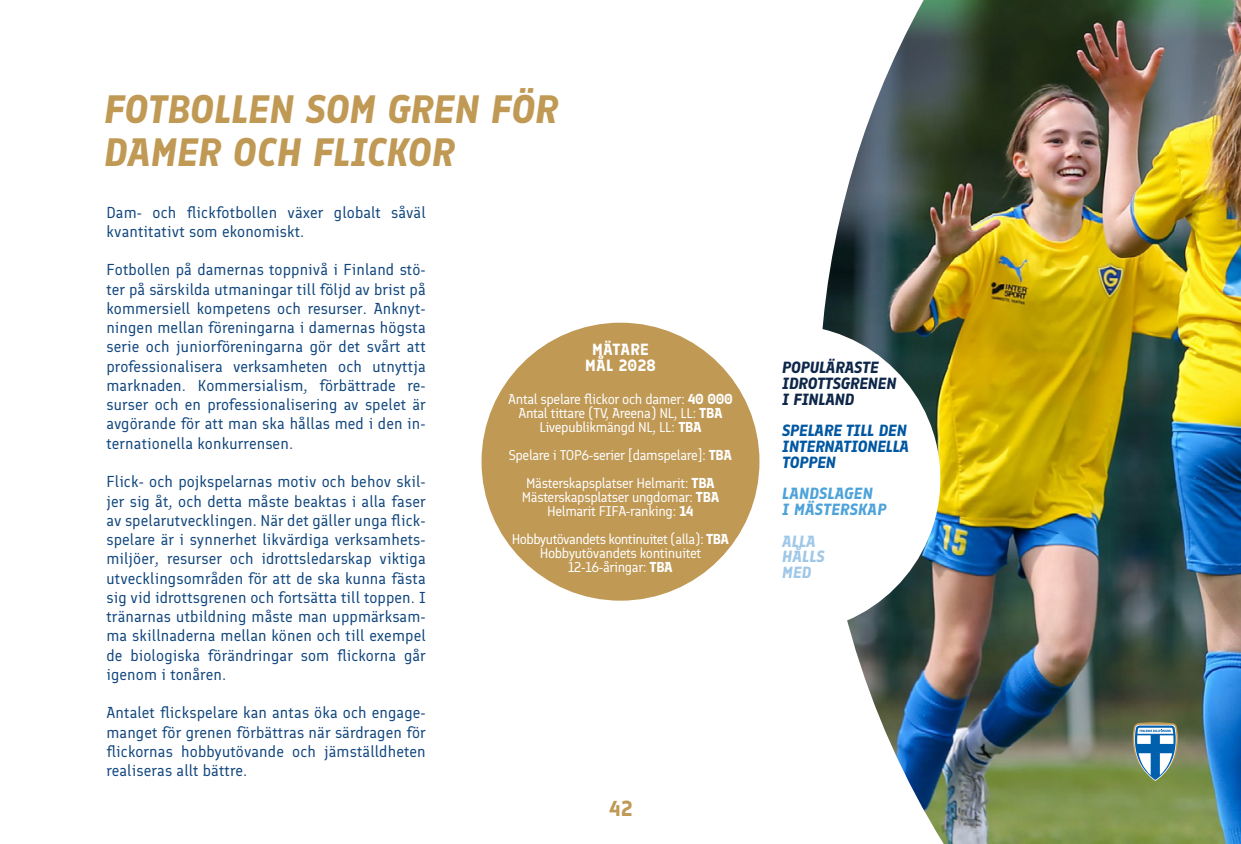
<style>
.page{position:relative;width:1241px;height:844px;background:#fff}
.page>*{position:absolute;margin:0;border:0;box-sizing:border-box;transform-origin:0 0}
.t1{font:italic 700 38.5px "Finlandica";color:#c09955}
.t2{font:700 21px "Finlandica";color:#c09955}
.t3{font:15.75px/19.2px "Finlandica";letter-spacing:.01em;color:#0f457d;text-align:justify}
.t4{font:italic 700 15.75px/15.8px "Finlandica";letter-spacing:-.01em;color:#0057a1}
.t5{font:italic 700 15.75px "Finlandica";letter-spacing:-.01em;color:#0d264a}
.t6{font:italic 700 15.75px "Finlandica";letter-spacing:.01em;color:#4da3d9}
.t7{font:700 15.75px "Finlandica";letter-spacing:.025em;color:#fff}
.t8{font:italic 700 15.75px "Finlandica";letter-spacing:.01em;color:#9ec7e8}
.t9{font:14px "Finlandica";letter-spacing:-.025em;color:#fff}
.s1{font-weight:700}
</style>
<div class="page">
<img style="left:823px;top:0;width:417px;height:843px">
<svg style="left:822px;top:325px;width:118px;height:307px"></svg>
<div style="left:481px;top:322px;width:278px;height:278px;background:#c09955;border-radius:50%"></div>
<svg style="left:1132px;top:722px;width:45px;height:58px"></svg>
<p class="t1" style="left:104px;top:85px;width:455px">FOTBOLLEN SOM GREN FÖR</p>
<p class="t1" style="left:104px;top:129px;width:352px">DAMER OCH FLICKOR</p>
<p class="t3" style="left:106px;top:202px;width:321px">Dam- och flickfotbollen växer globalt såväl kvantitativt som ekonomiskt.</p>
<p class="t3" style="left:106px;top:260px;width:321px">Fotbollen på damernas toppnivå i Finland stö&shy;ter på särskilda utmaningar till följd av brist på kommersiell kompetens och resurser. Anknyt&shy;ningen mellan föreningarna i damernas högsta serie och juniorföreningarna gör det svårt att professionalisera verksamheten och utnyttja marknaden. Kommersialism, förbättrade re&shy;surser och en professionalisering av spelet är avgörande för att man ska hållas med i den in&shy;ternationella konkurrensen.</p>
<p class="t3" style="left:106px;top:472px;width:321px">Flick- och pojkspelarnas motiv och behov skil&shy;jer sig åt, och detta måste beaktas i alla faser av spelarutvecklingen. När det gäller unga flick&shy;spelare är i synnerhet likvärdiga verksamhets&shy;miljöer, resurser och idrottsledarskap viktiga utvecklingsområden för att de ska kunna fästa sig vid idrottsgrenen och fortsätta till toppen. I tränarnas utbildning måste man uppmärksam&shy;ma skillnaderna mellan könen och till exempel de biologiska förändringar som flickorna går igenom i tonåren.</p>
<p class="t3" style="left:106px;top:703px;width:321px">Antalet flickspelare kan antas öka och engage&shy;manget för grenen förbättras när särdragen för flickornas hobbyutövande och jämställdheten realiseras allt bättre.</p>
<p class="t7" style="left:592px;top:339px;width:58px">MÄTARE</p>
<p class="t7" style="left:585px;top:355px;width:72px">MÅL 2028</p>
<p class="t9" style="left:508px;top:390px;width:226px">Antal spelare flickor och damer: <span class="s1">40 000</span></p>
<p class="t9" style="left:518px;top:404px;width:205px">Antal tittare (TV, Areena) NL, LL: <span class="s1">TBA</span></p>
<p class="t9" style="left:539px;top:418px;width:164px">Livepublikmängd NL, LL: <span class="s1">TBA</span></p>
<p class="t9" style="left:509px;top:446px;width:225px">Spelare i TOP6-serier [damspelare]: <span class="s1">TBA</span></p>
<p class="t9" style="left:526px;top:474px;width:190px">Mästerskapsplatser Helmarit: <span class="s1">TBA</span></p>
<p class="t9" style="left:521px;top:488px;width:199px">Mästerskapsplatser ungdomar: <span class="s1">TBA</span></p>
<p class="t9" style="left:547px;top:502px;width:148px">Helmarit FIFA-ranking: <span class="s1">14</span></p>
<p class="t9" style="left:512px;top:530px;width:219px">Hobbyutövandets kontinuitet (alla): <span class="s1">TBA</span></p>
<p class="t9" style="left:539px;top:544px;width:163px">Hobbyutövandets kontinuitet</p>
<p class="t9" style="left:568px;top:558px;width:106px">12-16-åringar: <span class="s1">TBA</span></p>
<p class="t2" style="left:609px;top:795px;width:25px">42</p>
<p class="t5" style="left:782px;top:357px;width:98px">POPULÄRASTE</p>
<p class="t5" style="left:782px;top:373px;width:116px">IDROTTSGRENEN</p>
<p class="t5" style="left:782px;top:389px;width:74px">I FINLAND</p>
<p class="t4" style="left:782px;top:422px;width:126px">SPELARE TILL DEN</p>
<p class="t4" style="left:782px;top:438px;width:128px">INTERNATIONELLA<br>TOPPEN</p>
<p class="t6" style="left:782px;top:483px;width:92px">LANDSLAGEN</p>
<p class="t6" style="left:782px;top:499px;width:106px">I MÄSTERSKAP</p>
<p class="t8" style="left:782px;top:531px;width:35px">ALLA</p>
<p class="t8" style="left:782px;top:546px;width:44px">HÅLLS</p>
<p class="t8" style="left:782px;top:562px;width:31px">MED</p>
</div>
